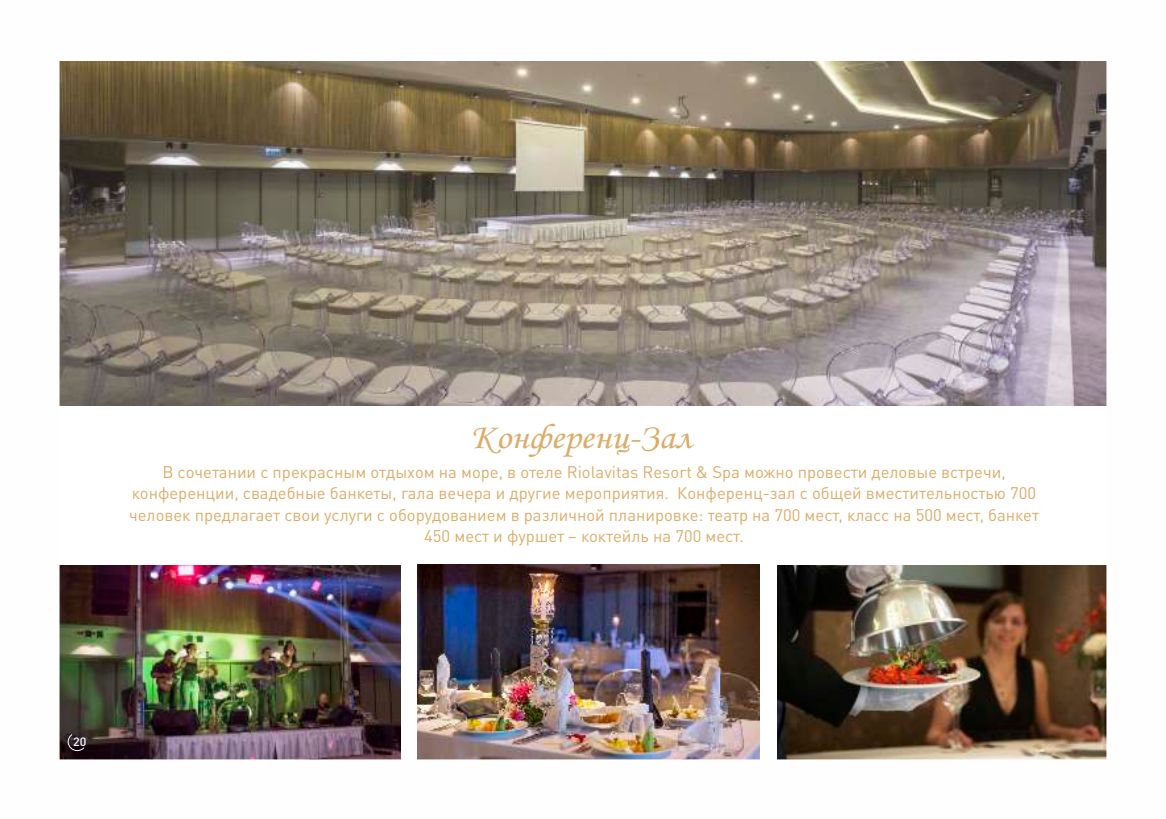
<style>
.page{position:relative;width:1166px;height:819px;background:#fff}
.page>*{position:absolute;margin:0;border:0;box-sizing:border-box;transform-origin:0 0}
.t1{font:35.35px "Monotype Corsiva";color:#daad6a;scale:1.08 1}
.t2{font:16.62px/21.2px "DIN Pro";color:#daad6a;text-align:center}
.t3{font:500 11.9px "DIN Pro";color:#fefefe;scale:1.05 1}
</style>
<div class="page">
<img style="left:59px;top:61px;width:1048px;height:699px">
<svg style="left:67px;top:733px;width:18px;height:18px"></svg>
<h1 class="t1" style="left:471px;top:423px;width:205px">Конференц-Зал</h1>
<p class="t2" style="left:129px;top:463px;width:911px">В сочетании с прекрасным отдыхом на море, в отеле Riolavitas Resort &amp; Spa можно провести деловые встречи, конференции, свадебные банкеты, гала вечера и другие мероприятия. Конференц-зал с общей вместительностью 700 человек предлагает свои услуги с оборудованием в различной планировке: театр на 700 мест, класс на 500 мест, банкет 450 мест и фуршет – коктейль на 700 мест.</p>
<p class="t3" style="left:73px;top:737px;width:14px">20</p>
</div>
